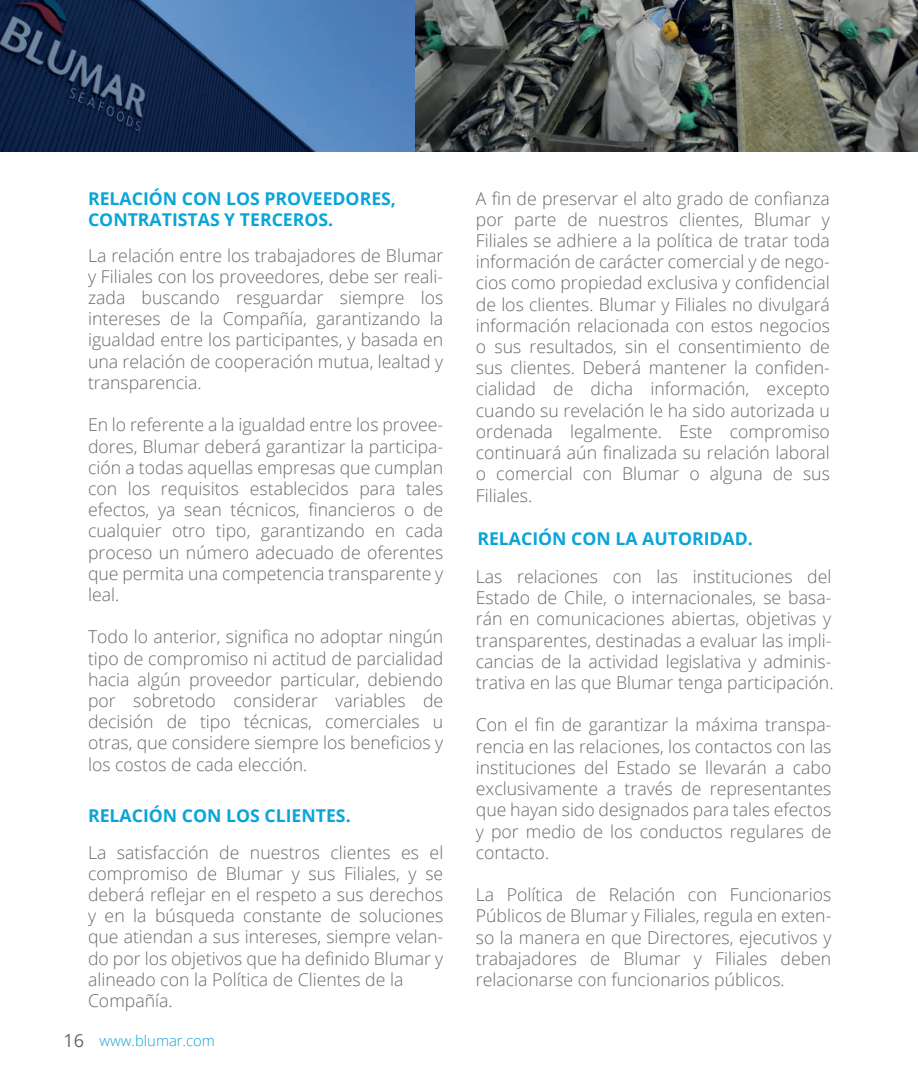
<style>
.page{position:relative;width:918px;height:1092px;background:#fff}
.page>*{position:absolute;margin:0;border:0;box-sizing:border-box;transform-origin:0 0}
.t1{font:300 17.68px/21.2px "Open Sans";color:#656a6a;text-align:justify}
.t2{font:700 17.68px/21.2px "Open Sans";color:#0aa5d8}
.t3{font:300 14.7px "Open Sans";color:#14a2d3}
.s1{font-weight:400;font-size:18.03px;color:#656a6a}
</style>
<div class="page">
<img style="left:0;top:0;width:918px;height:151px">
<p class="t2" style="left:88px;top:187px;width:309px">RELACIÓN CON LOS PROVEEDORES,<br>CONTRATISTAS Y TERCEROS.</p>
<p class="t1" style="left:88px;top:244px;width:357px">La relación entre los trabajadores de Blumar y Filiales con los proveedores, debe ser reali&shy;zada buscando resguardar siempre los intereses de la Compañía, garantizando la igualdad entre los participantes, y basada en una relación de cooperación mutua, lealtad y transparencia.</p>
<p class="t1" style="left:88px;top:414px;width:357px">En lo referente a la igualdad entre los provee&shy;dores, Blumar deberá garantizar la participa&shy;ción a todas aquellas empresas que cumplan con los requisitos establecidos para tales efectos, ya sean técnicos, financieros o de cualquier otro tipo, garantizando en cada proceso un número adecuado de oferentes que permita una competencia transparente y leal.</p>
<p class="t1" style="left:88px;top:625px;width:357px">Todo lo anterior, significa no adoptar ningún tipo de compromiso ni actitud de parcialidad hacia algún proveedor particular, debiendo por sobretodo considerar variables de decisión de tipo técnicas, comerciales u otras, que considere siempre los beneficios y los costos de cada elección.</p>
<p class="t2" style="left:88px;top:804px;width:264px">RELACIÓN CON LOS CLIENTES.</p>
<p class="t1" style="left:88px;top:841px;width:357px;text-align:left">La satisfacción de nuestros clientes es el compromiso de Blumar y sus Filiales, y se deberá reflejar en el respeto a sus derechos y en la búsqueda constante de soluciones que atiendan a sus intereses, siempre velan&shy;do por los objetivos que ha definido Blumar y alineado con la Política de Clientes de la Compañía.</p>
<p class="t3" style="left:63px;top:1030px;width:153px"><span class="s1">16</span> www.blumar.com</p>
<p class="t1" style="left:476px;top:187px;width:355px">A fin de preservar el alto grado de confianza por parte de nuestros clientes, Blumar y Filiales se adhiere a la política de tratar toda información de carácter comercial y de nego&shy;cios como propiedad exclusiva y confidencial de los clientes. Blumar y Filiales no divulgará información relacionada con estos negocios o sus resultados, sin el consentimiento de sus clientes. Deberá mantener la confiden&shy;cialidad de dicha información, excepto cuando su revelación le ha sido autorizada u ordenada legalmente. Este compromiso continuará aún finalizada su relación laboral o comercial con Blumar o alguna de sus Filiales.</p>
<p class="t2" style="left:477px;top:527px;width:277px">RELACIÓN CON LA AUTORIDAD.</p>
<p class="t1" style="left:476px;top:565px;width:359px;text-align:left">Las relaciones con las instituciones del Estado de Chile, o internacionales, se basa&shy;rán en comunicaciones abiertas, objetivas y transparentes, destinadas a evaluar las impli&shy;cancias de la actividad legislativa y adminis&shy;trativa en las que Blumar tenga participación.</p>
<p class="t1" style="left:476px;top:714px;width:357px">Con el fin de garantizar la máxima transpa&shy;rencia en las relaciones, los contactos con las instituciones del Estado se llevarán a cabo exclusivamente a través de representantes que hayan sido designados para tales efectos y por medio de los conductos regulares de contacto.</p>
<p class="t1" style="left:476px;top:883px;width:357px">La Política de Relación con Funcionarios Públicos de Blumar y Filiales, regula en exten&shy;so la manera en que Directores, ejecutivos y trabajadores de Blumar y Filiales deben relacionarse con funcionarios públicos.</p>
</div>
